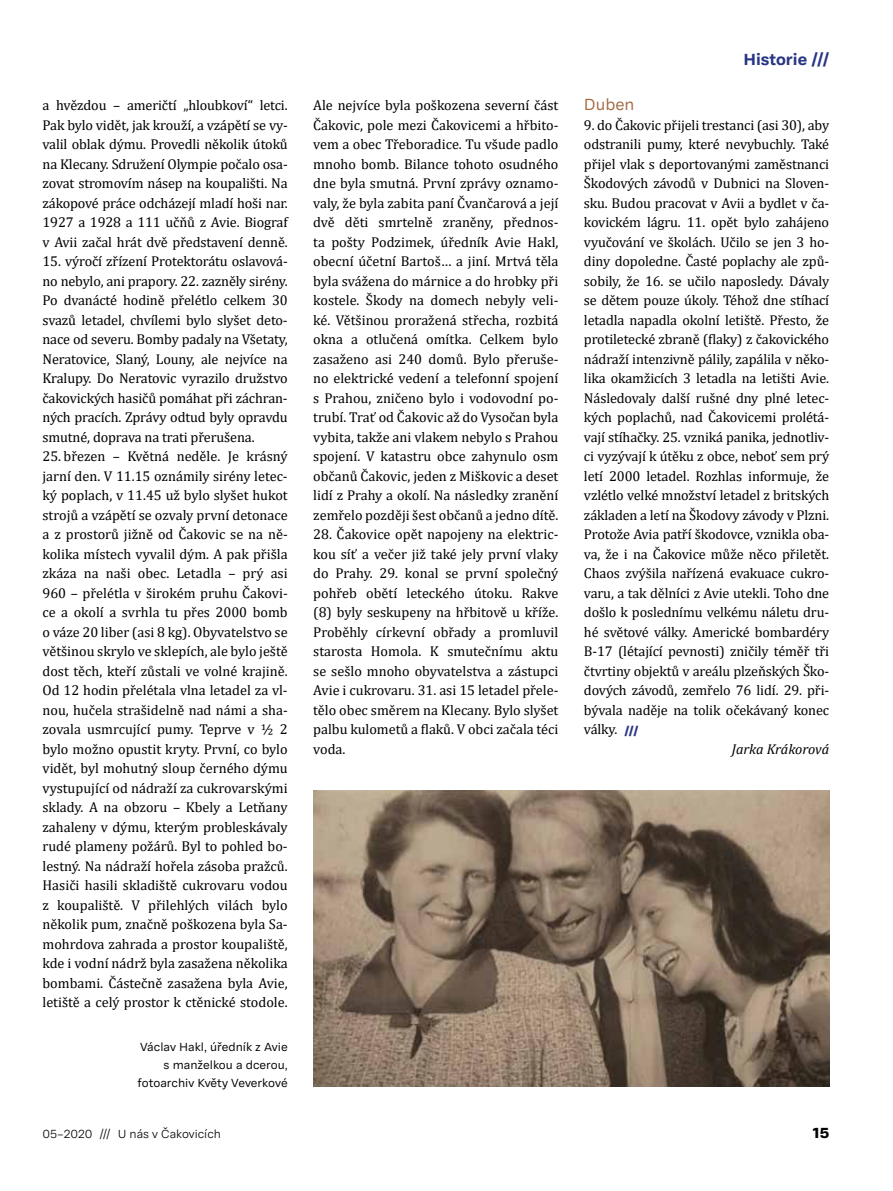
<style>
.page{position:relative;width:893px;height:1191px;background:#fff}
.page>*{position:absolute;margin:0;border:0;box-sizing:border-box;transform-origin:0 0}
.t1{font:700 16.5px "Adapter PE Text";color:#283583}
.t2{font:16.5px "Adapter PE Text";color:#a46a42}
.t3{font:15px "Adapter PE Text Eb";color:#000}
.t4{font:14.25px/19.5px "Cambria";letter-spacing:-.01em;color:#000;text-align:justify}
.t5{font:italic 14.25px "Cambria";letter-spacing:-.01em;color:#000}
.t6{font:12px/18px "Adapter PE Text";color:#000;text-align:right}
.t7{font:300 12px "Adapter PE Text";color:#000}
.s1{font-family:"Adapter PE Text Eb";font-size:12px;color:#283583}
</style>
<div class="page">
<img style="left:313px;top:791px;width:516px;height:295px">
<p class="t4" style="left:43px;top:96px;width:247px">a hvězdou – američtí „hloubkoví“ letci.<br>Pak bylo vidět, jak krouží, a vzápětí se vy&shy;valil oblak dýmu. Provedli několik útoků na Klecany. Sdružení Olympie počalo osa&shy;zovat stromovím násep na koupališti. Na zákopové práce odcházejí mladí hoši nar.<br>1927 a 1928 a 111 učňů z Avie. Biograf v Avii začal hrát dvě představení denně.</p>
<p class="t4" style="left:43px;top:252px;width:247px">15. výročí zřízení Protektorátu oslavová&shy;no nebylo, ani prapory. 22. zazněly sirény.<br>Po dvanácté hodině přelétlo celkem 30 svazů letadel, chvílemi bylo slyšet deto&shy;nace od severu. Bomby padaly na Všetaty, Neratovice, Slaný, Louny, ale nejvíce na Kralupy. Do Neratovic vyrazilo družstvo čakovických hasičů pomáhat při záchran&shy;ných pracích. Zprávy odtud byly opravdu smutné, doprava na trati přerušena.</p>
<p class="t4" style="left:43px;top:447px;width:247px">25. březen – Květná neděle. Je krásný jarní den. V 11.15 oznámily sirény letec&shy;ký poplach, v 11.45 už bylo slyšet hukot strojů a vzápětí se ozvaly první detonace a z prostorů jižně od Čakovic se na ně&shy;kolika místech vyvalil dým. A pak přišla zkáza na naši obec. Letadla – prý asi 960 – přelétla v širokém pruhu Čakovi&shy;ce a okolí a svrhla tu přes 2000 bomb o váze 20 liber (asi 8 kg). Obyvatelstvo se většinou skrylo ve sklepích, ale bylo ještě dost těch, kteří zůstali ve volné krajině.<br>Od 12 hodin přelétala vlna letadel za vl&shy;nou, hučela strašidelně nad námi a sha&shy;zovala usmrcující pumy. Teprve v ½ 2 bylo možno opustit kryty. První, co bylo vidět, byl mohutný sloup černého dýmu vystupující od nádraží za cukrovarskými sklady. A na obzoru – Kbely a Letňany zahaleny v dýmu, kterým probleskávaly rudé plameny požárů. Byl to pohled bo&shy;lestný. Na nádraží hořela zásoba pražců.<br>Hasiči hasili skladiště cukrovaru vodou z koupaliště. V přilehlých vilách bylo několik pum, značně poškozena byla Sa&shy;mohrdova zahrada a prostor koupaliště, kde i vodní nádrž byla zasažena několika bombami. Částečně zasažena byla Avie, letiště a celý prostor k ctěnické stodole.</p>
<p class="t6" style="left:138px;top:1036px;width:152px">Václav Hakl, úředník z Avie s manželkou a dcerou, fotoarchiv Květy Veverkové</p>
<p class="t4" style="left:313px;top:95px;width:247px">Ale nejvíce byla poškozena severní část Čakovic, pole mezi Čakovicemi a hřbito&shy;vem a obec Třeboradice. Tu všude padlo mnoho bomb. Bilance tohoto osudného dne byla smutná. První zprávy oznamo&shy;valy, že byla zabita paní Čvančarová a její dvě děti smrtelně zraněny, přednos&shy;ta pošty Podzimek, úředník Avie Hakl, obecní účetní Bartoš… a jiní. Mrtvá těla byla svážena do márnice a do hrobky při kostele. Škody na domech nebyly veli&shy;ké. Většinou proražená střecha, rozbitá okna a otlučená omítka. Celkem bylo zasaženo asi 240 domů. Bylo přeruše&shy;no elektrické vedení a telefonní spojení s Prahou, zničeno bylo i vodovodní po&shy;trubí. Trať od Čakovic až do Vysočan byla vybita, takže ani vlakem nebylo s Prahou spojení. V katastru obce zahynulo osm občanů Čakovic, jeden z Miškovic a deset lidí z Prahy a okolí. Na následky zranění zemřelo později šest občanů a jedno dítě.</p>
<p class="t4" style="left:313px;top:524px;width:247px">28. Čakovice opět napojeny na elektric&shy;kou síť a večer již také jely první vlaky do Prahy. 29. konal se první společný pohřeb obětí leteckého útoku. Rakve (8) byly seskupeny na hřbitově u kříže.<br>Proběhly církevní obřady a promluvil starosta Homola. K smutečnímu aktu se sešlo mnoho obyvatelstva a zástupci Avie i cukrovaru. 31. asi 15 letadel přele&shy;tělo obec směrem na Klecany. Bylo slyšet palbu kulometů a flaků. V obci začala téci voda.</p>
<p class="t1" style="left:743px;top:46px;width:87px">Historie ///</p>
<p class="t2" style="left:584px;top:93px;width:52px">Duben</p>
<p class="t4" style="left:584px;top:115px;width:247px">9. do Čakovic přijeli trestanci (asi 30), aby</p>
<p class="t4" style="left:584px;top:135px;width:247px">odstranili pumy, které nevybuchly. Také</p>
<p class="t4" style="left:584px;top:154px;width:247px">přijel vlak s deportovanými zaměstnanci</p>
<p class="t4" style="left:584px;top:174px;width:247px">Škodových závodů v Dubnici na Sloven-</p>
<p class="t4" style="left:584px;top:193px;width:247px">sku. Budou pracovat v Avii a bydlet v ča-</p>
<p class="t4" style="left:584px;top:213px;width:247px">kovickém lágru. 11. opět bylo zahájeno</p>
<p class="t4" style="left:584px;top:232px;width:247px">vyučování ve školách. Učilo se jen 3 ho-</p>
<p class="t4" style="left:584px;top:252px;width:247px">diny dopoledne. Časté poplachy ale způ-</p>
<p class="t4" style="left:584px;top:271px;width:247px">sobily, že 16. se učilo naposledy. Dávaly</p>
<p class="t4" style="left:584px;top:291px;width:247px">se dětem pouze úkoly. Téhož dne stíhací</p>
<p class="t4" style="left:584px;top:310px;width:247px">letadla napadla okolní letiště. Přesto, že</p>
<p class="t4" style="left:584px;top:330px;width:247px">protiletecké zbraně (flaky) z čakovického</p>
<p class="t4" style="left:584px;top:349px;width:247px">nádraží intenzivně pálily, zapálila v něko-</p>
<p class="t4" style="left:584px;top:369px;width:247px">lika okamžicích 3 letadla na letišti Avie.</p>
<p class="t4" style="left:584px;top:388px;width:247px">Následovaly další rušné dny plné letec-</p>
<p class="t4" style="left:584px;top:408px;width:247px">kých poplachů, nad Čakovicemi prolétá-</p>
<p class="t4" style="left:584px;top:427px;width:247px">vají stíhačky. 25. vzniká panika, jednotliv-</p>
<p class="t4" style="left:584px;top:447px;width:247px">ci vyzývají k útěku z obce, neboť sem prý</p>
<p class="t4" style="left:584px;top:466px;width:247px">letí 2000 letadel. Rozhlas informuje, že</p>
<p class="t4" style="left:584px;top:486px;width:247px">vzlétlo velké množství letadel z britských</p>
<p class="t4" style="left:584px;top:505px;width:247px">základen a letí na Škodovy závody v Plzni.</p>
<p class="t4" style="left:584px;top:525px;width:247px">Protože Avia patří škodovce, vznikla oba-</p>
<p class="t4" style="left:584px;top:544px;width:247px">va, že i na Čakovice může něco přiletět.</p>
<p class="t4" style="left:584px;top:564px;width:247px">Chaos zvýšila nařízená evakuace cukro-</p>
<p class="t4" style="left:584px;top:583px;width:247px">varu, a tak dělníci z Avie utekli. Toho dne</p>
<p class="t4" style="left:584px;top:603px;width:247px">došlo k poslednímu velkému náletu dru-</p>
<p class="t4" style="left:584px;top:622px;width:247px">hé světové války. Americké bombardéry</p>
<p class="t4" style="left:584px;top:642px;width:247px">B-17 (létající pevnosti) zničily téměř tři</p>
<p class="t4" style="left:584px;top:661px;width:247px">čtvrtiny objektů v areálu plzeňských Ško-</p>
<p class="t4" style="left:584px;top:681px;width:247px">dových závodů, zemřelo 76 lidí. 29. při-</p>
<p class="t4" style="left:584px;top:700px;width:247px">bývala naděje na tolik očekávaný konec</p>
<p class="t4" style="left:584px;top:720px;width:56px">války. <span class="s1">///</span></p>
<p class="t5" style="left:732px;top:739px;width:99px">Jarka Krákorová</p>
<p class="t7" style="left:43px;top:1125px;width:180px">05–2020 /// U nás v Čakovicích</p>
<p class="t3" style="left:813px;top:1121px;width:18px">15</p>
</div>
